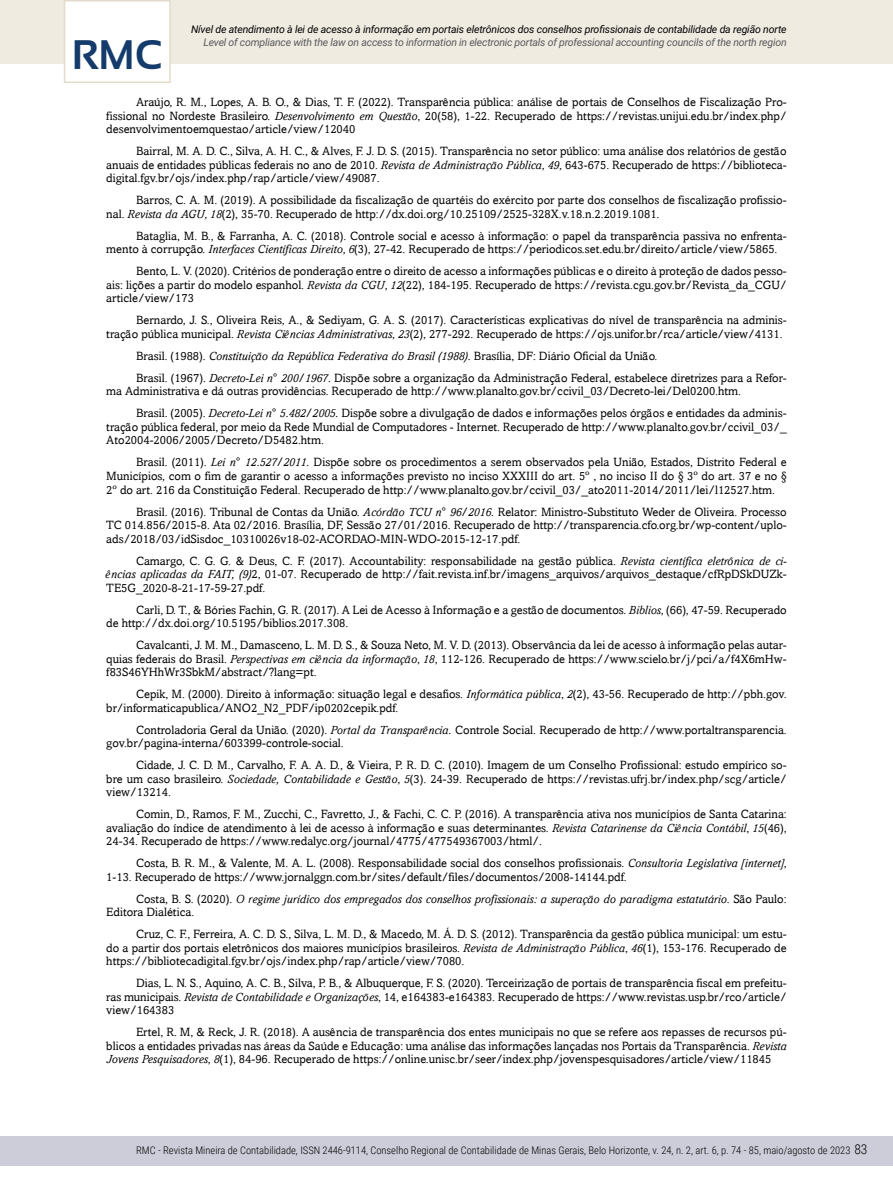
<style>
.page{position:relative;width:893px;height:1191px;background:#fff}
.page>*{position:absolute;margin:0;border:0;box-sizing:border-box;transform-origin:0 0}
.t1{font:700 41.25px "Sansation";color:#143b6b}
.t2{font:12px/13.5px "Amasis";color:#000;text-align:justify}
.t3{font:italic 12px/13.5px "Amasis";color:#000}
.t4{font:300 10.5px "Roboto Condensed";color:#000}
.t5{font:italic 10.5px "Roboto";letter-spacing:-.02em;color:#58595b}
.t6{font:italic 10.5px "Roboto";letter-spacing:-.015em;color:#000}
.s1{font-style:italic}
.s2{font-style:normal}
.s3{font-size:13.5px}
</style>
<div class="page">
<div style="left:0;top:0;width:893px;height:64px;background:#efebe1"></div>
<div style="left:64px;top:0;width:107px;height:83px;background:#fff;border:2px solid #e4dcca"></div>
<div style="left:0;top:1135px;width:893px;height:30px;background:#cdcdda"></div>
<h1 class="t1" style="left:72px;top:32px;width:92px">RMC</h1>
<p class="t6" style="left:191px;top:22px;width:597px">Nível de atendimento à lei de acesso à informação em portais eletrônicos dos conselhos profissionais de contabilidade da região norte</p>
<p class="t5" style="left:203px;top:35px;width:585px">Level of compliance with the law on access to information in electronic portals of professional accounting councils of the north region</p>
<p class="t2" style="left:106px;top:95px;width:682px;text-indent:30px">Araújo, R. M., Lopes, A. B. O., &amp; Dias, T. F. (2022). Transparência pública: análise de portais de Conselhos de Fiscalização Pro&shy;fissional no Nordeste Brasileiro. <span class="s1">Desenvolvimento em Questão</span>, 20(58), 1-22. Recuperado de https://revistas.unijui.edu.br/index.php/ desenvolvimentoemquestao/article/view/12040</p>
<p class="t2" style="left:106px;top:144px;width:682px;text-indent:30px">Bairral, M. A. D. C., Silva, A. H. C., &amp; Alves, F. J. D. S. (2015). Transparência no setor público: uma análise dos relatórios de gestão anuais de entidades públicas federais no ano de 2010. <span class="s1">Revista de Administração Pública</span>, <span class="s1">49</span>, 643-675. Recuperado de https://biblioteca&shy;digital.fgv.br/ojs/index.php/rap/article/view/49087.</p>
<p class="t2" style="left:106px;top:193px;width:682px;text-indent:30px">Barros, C. A. M. (2019). A possibilidade da fiscalização de quartéis do exército por parte dos conselhos de fiscalização profissio&shy;nal. <span class="s1">Revista da AGU</span>, <span class="s1">18</span>(2), 35-70. Recuperado de http://dx.doi.org/10.25109/2525-328X.v.18.n.2.2019.1081.</p>
<p class="t2" style="left:106px;top:229px;width:682px;text-indent:30px">Bataglia, M. B., &amp; Farranha, A. C. (2018). Controle social e acesso à informação: o papel da transparência passiva no enfrenta&shy;mento à corrupção. <span class="s1">Interfaces Científicas Direito</span>, <span class="s1">6</span>(3), 27-42. Recuperado de https://periodicos.set.edu.br/direito/article/view/5865.</p>
<p class="t2" style="left:106px;top:264px;width:682px;text-indent:30px">Bento, L. V. (2020). Critérios de ponderação entre o direito de acesso a informações públicas e o direito à proteção de dados pesso&shy;ais: lições a partir do modelo espanhol. <span class="s1">Revista da CGU</span>, <span class="s1">12</span>(22), 184-195. Recuperado de https://revista.cgu.gov.br/Revista_da_CGU/ article/view/173</p>
<p class="t2" style="left:106px;top:313px;width:682px;text-indent:30px">Bernardo, J. S., Oliveira Reis, A., &amp; Sediyam, G. A. S. (2017). Características explicativas do nível de transparência na adminis&shy;tração pública municipal. <span class="s1">Revista Ciências Administrativas</span>, <span class="s1">23</span>(2), 277-292. Recuperado de https://ojs.unifor.br/rca/article/view/4131.</p>
<p class="t2" style="left:136px;top:345px;width:652px;line-height:22px">Brasil. (1988). <span class="s1">Constituição da República Federativa do Brasil (1988).</span> Brasília, DF: Diário Oficial da União.<br>Brasil. (1967). <span class="s1">Decreto-Lei n° 200/1967.</span> Dispõe sobre a organização da Administração Federal, estabelece diretrizes para a Refor-</p>
<p class="t2" style="left:136px;top:380px;width:652px;line-height:22px;text-indent:-30px">ma Administrativa e dá outras providências. Recuperado de http://www.planalto.gov.br/ccivil_03/Decreto-lei/Del0200.htm.<br>Brasil. (2005). <span class="s1">Decreto-Lei n° 5.482/2005.</span> Dispõe sobre a divulgação de dados e informações pelos órgãos e entidades da adminis-</p>
<p class="t2" style="left:106px;top:420px;width:682px">tração pública federal, por meio da Rede Mundial de Computadores - Internet. Recuperado de http://www.planalto.gov.br/ccivil_03/_<br>Ato2004-2006/2005/Decreto/D5482.htm.</p>
<p class="t2" style="left:106px;top:455px;width:682px;text-indent:30px">Brasil. (2011). <span class="s1">Lei n° 12.527/2011.</span> Dispõe sobre os procedimentos a serem observados pela União, Estados, Distrito Federal e Municípios, com o fim de garantir o acesso a informações previsto no inciso XXXIII do art. 5º , no inciso II do § 3º do art. 37 e no § 2º do art. 216 da Constituição Federal. Recuperado de http://www.planalto.gov.br/ccivil_03/_ato2011-2014/2011/lei/l12527.htm.</p>
<p class="t2" style="left:106px;top:504px;width:682px;text-indent:30px">Brasil. (2016). Tribunal de Contas da União. <span class="s1">Acórdão TCU n° 96/2016.</span> Relator: Ministro-Substituto Weder de Oliveira. Processo TC 014.856/2015-8. Ata 02/2016. Brasília, DF, Sessão 27/01/2016. Recuperado de http://transparencia.cfo.org.br/wp-content/uplo&shy;ads/2018/03/idSisdoc_10310026v18-02-ACORDAO-MIN-WDO-2015-12-17.pdf.</p>
<p class="t2" style="left:106px;top:553px;width:682px;text-indent:30px">Camargo, C. G. G. &amp; Deus, C. F. (2017). Accountability: responsabilidade na gestão pública. <span class="s1">Revista científica eletrônica de ci&shy;ências aplicadas da FAIT, (9)</span>2, 01-07. Recuperado de http://fait.revista.inf.br/imagens_arquivos/arquivos_destaque/cfRpDSkDUZk-TE5G_2020-8-21-17-59-27.pdf.</p>
<p class="t2" style="left:106px;top:602px;width:682px;text-indent:30px">Carli, D. T., &amp; Bóries Fachin, G. R. (2017). A Lei de Acesso à Informação e a gestão de documentos. <span class="s1">Biblios</span>, (66), 47-59. Recuperado de http://dx.doi.org/10.5195/biblios.2017.308.</p>
<p class="t2" style="left:106px;top:638px;width:682px;text-indent:30px">Cavalcanti, J. M. M., Damasceno, L. M. D. S., &amp; Souza Neto, M. V. D. (2013). Observância da lei de acesso à informação pelas autar&shy;quias federais do Brasil. <span class="s1">Perspectivas em ciência da informação</span>, <span class="s1">18</span>, 112-126. Recuperado de https://www.scielo.br/j/pci/a/f4X6mHw&shy;f83S46YHhWr3SbkM/abstract/?lang=pt.</p>
<p class="t2" style="left:106px;top:687px;width:682px;text-indent:30px">Cepik, M. (2000). Direito à informação: situação legal e desafios. <span class="s1">Informática pública</span>, <span class="s1">2</span>(2), 43-56. Recuperado de http://pbh.gov. br/informaticapublica/ANO2_N2_PDF/ip0202cepik.pdf.</p>
<p class="t2" style="left:106px;top:722px;width:682px;text-indent:30px">Controladoria Geral da União. (2020). <span class="s1">Portal da Transparência.</span> Controle Social. Recuperado de http://www.portaltransparencia. gov.br/pagina-interna/603399-controle-social.</p>
<p class="t2" style="left:106px;top:758px;width:682px;text-indent:30px">Cidade, J. C. D. M., Carvalho, F. A. A. D., &amp; Vieira, P. R. D. C. (2010). Imagem de um Conselho Profissional: estudo empírico so&shy;bre um caso brasileiro. <span class="s1">Sociedade, Contabilidade e Gestão</span>, <span class="s1">5</span>(3). 24-39. Recuperado de https://revistas.ufrj.br/index.php/scg/article/ view/13214.</p>
<p class="t2" style="left:106px;top:807px;width:682px;text-indent:30px">Comin, D., Ramos, F. M., Zucchi, C., Favretto, J., &amp; Fachi, C. C. P. (2016). A transparência ativa nos municípios de Santa Catarina: avaliação do índice de atendimento à lei de acesso à informação e suas determinantes. <span class="s1">Revista Catarinense da Ciência Contábil</span>, <span class="s1">15</span>(46), 24-34. Recuperado de https://www.redalyc.org/journal/4775/477549367003/html/.</p>
<p class="t2" style="left:106px;top:856px;width:682px;text-indent:30px">Costa, B. R. M., &amp; Valente, M. A. L. (2008). Responsabilidade social dos conselhos profissionais. <span class="s1">Consultoria Legislativa [internet]</span>,<br>1-13. Recuperado de https://www.jornalggn.com.br/sites/default/files/documentos/2008-14144.pdf.</p>
<p class="t3" style="left:106px;top:892px;width:682px;text-indent:30px"><span class="s2">Costa, B. S. (2020).</span> O regime jurídico dos empregados dos conselhos profissionais: a superação do paradigma estatutário<span class="s2">. São Paulo:<br>Editora Dialética.</span></p>
<p class="t2" style="left:106px;top:927px;width:682px;text-indent:30px">Cruz, C. F., Ferreira, A. C. D. S., Silva, L. M. D., &amp; Macedo, M. Á. D. S. (2012). Transparência da gestão pública municipal: um estu&shy;do a partir dos portais eletrônicos dos maiores municípios brasileiros. <span class="s1">Revista de Administração Pública</span>, <span class="s1">46</span>(1), 153-176. Recuperado de https://bibliotecadigital.fgv.br/ojs/index.php/rap/article/view/7080.</p>
<p class="t2" style="left:106px;top:976px;width:682px;text-indent:30px">Dias, L. N. S., Aquino, A. C. B., Silva, P. B., &amp; Albuquerque, F. S. (2020). Terceirização de portais de transparência fiscal em prefeitu&shy;ras municipais. <span class="s1">Revista de Contabilidade e Organizações</span>, 14, e164383-e164383. Recuperado de https://www.revistas.usp.br/rco/article/ view/164383</p>
<p class="t2" style="left:106px;top:1025px;width:682px;text-indent:30px">Ertel, R. M, &amp; Reck, J. R. (2018). A ausência de transparência dos entes municipais no que se refere aos repasses de recursos pú&shy;blicos a entidades privadas nas áreas da Saúde e Educação: uma análise das informações lançadas nos Portais da Transparência. <span class="s1">Revista Jovens Pesquisadores</span>, <span class="s1">8</span>(1), 84-96. Recuperado de https://online.unisc.br/seer/index.php/jovenspesquisadores/article/view/11845</p>
<p class="t4" style="left:136px;top:1143px;width:733px">RMC - Revista Mineira de Contabilidade, ISSN 2446-9114, Conselho Regional de Contabilidade de Minas Gerais, Belo Horizonte, v. 24, n. 2, art. 6, p. 74 - 85, maio/agosto de 2023 <span class="s3">83</span></p>
</div>
